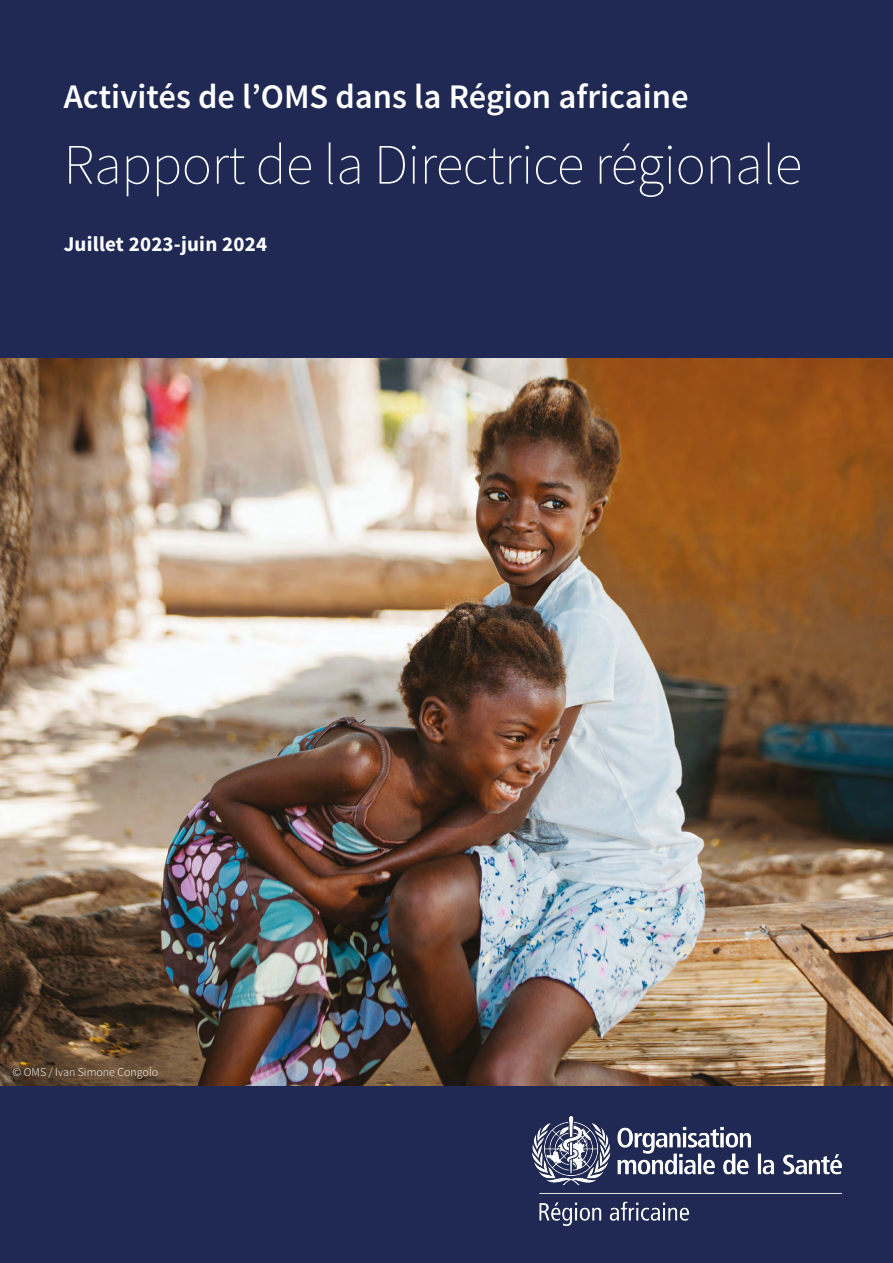
<style>
.page{position:relative;width:893px;height:1263px;background:#fff}
.page>*{position:absolute;margin:0;border:0;box-sizing:border-box;transform-origin:0 0}
.t1{font:200 57px "Source Sans Pro";letter-spacing:-.01em;color:#fff}
.t2{font:600 34.5px "Source Sans Pro";color:#fff}
.t3{font:700 21px "Source Sans Pro";letter-spacing:.01em;color:#fff}
.t4{font:300 12px "Source Sans Pro";color:#fff}
</style>
<div class="page">
<img style="left:0;top:357px;width:893px;height:729px">
<div style="left:0;top:1086px;width:893px;height:177px;background:#1f2954"></div>
<div style="left:0;top:0;width:893px;height:357px;background:#1f2954"></div>
<img style="left:533px;top:1116px;width:309px;height:110px">
<p class="t2" style="left:64px;top:74px;width:626px">Activités de l’OMS dans la Région africaine</p>
<h1 class="t1" style="left:64px;top:130px;width:740px">Rapport de la Directrice régionale</h1>
<p class="t3" style="left:64px;top:231px;width:205px">Juillet 2023-juin 2024</p>
<p class="t4" style="left:13px;top:1064px;width:147px">© OMS / Ivan Simone Congolo</p>
</div>
